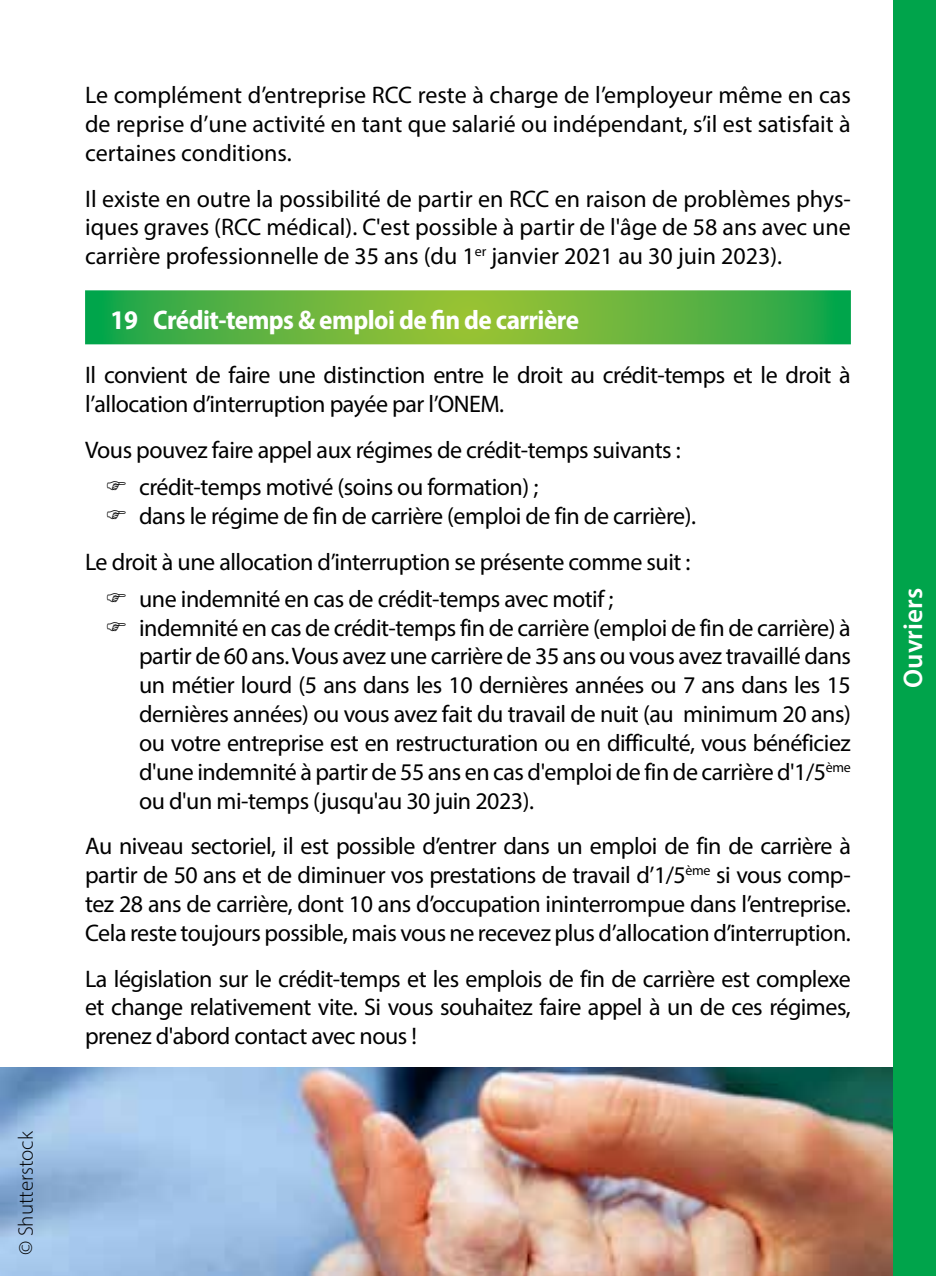
<style>
.page{position:relative;width:936px;height:1276px;background:#fff}
.page>*{position:absolute;margin:0;border:0;box-sizing:border-box;transform-origin:0 0}
.t1{font:700 semi-condensed 27px "Myriad Pro";letter-spacing:-.02em;color:#fff}
.t2{font:600 27px "Myriad Pro";color:#fff}
.t3{font:24px/28.8px "Myriad Pro";letter-spacing:-.02em;color:#000;text-align:justify}
.t4{font:300 21px "Myriad Pro";color:#000}
</style>
<div class="page">
<svg style="left:85px;top:290px;width:765px;height:54px;background:#5eb441"></svg>
<img style="left:0;top:1067px;width:893px;height:209px">
<div style="left:893px;top:0;width:42px;height:1276px;background:#00a44b"></div>
<p class="t4" style="left:13px;top:1255px;width:125px;rotate:-90deg">© Shutterstock</p>
<p class="t3" style="left:85px;top:80px;width:767px">Le complément d’entreprise RCC reste à charge de l’employeur même en cas de reprise d’une activité en tant que salarié ou indépendant, s’il est satisfait à certaines conditions.</p>
<p class="t3" style="left:85px;top:184px;width:767px">Il existe en outre la possibilité de partir en RCC en raison de problèmes phys&shy;iques graves (RCC médical). C'est possible à partir de l'âge de 58 ans avec une carrière professionnelle de 35 ans (du 1<sup>er</sup> janvier 2021 au 30 juin 2023).</p>
<p class="t1" style="left:111px;top:302px;width:470px">19 Crédit-temps &amp; emploi de fin de carrière</p>
<p class="t3" style="left:85px;top:360px;width:767px">Il convient de faire une distinction entre le droit au crédit-temps et le droit à l’allocation d’interruption payée par l’ONEM.</p>
<p class="t3" style="left:139px;top:430px;width:543px;line-height:37.2px;text-indent:-54px">Vous pouvez faire appel aux régimes de crédit-temps suivants : crédit-temps motivé (soins ou formation) ;</p>
<p class="t3" style="left:85px;top:492px;width:612px;line-height:45.9px;text-align:right">dans le régime de fin de carrière (emploi de fin de carrière).<br>Le droit à une allocation d’interruption se présente comme suit :</p>
<p class="t3" style="left:139px;top:584px;width:713px;text-align:left">une indemnité en cas de crédit-temps avec motif ;<br>indemnité en cas de crédit-temps fin de carrière (emploi de fin de carrière) à partir de 60 ans. Vous avez une carrière de 35 ans ou vous avez travaillé dans un métier lourd (5 ans dans les 10 dernières années ou 7 ans dans les 15 dernières années) ou vous avez fait du travail de nuit (au minimum 20 ans) ou votre entreprise est en restructuration ou en difficulté, vous bénéficiez d'une indemnité à partir de 55 ans en cas d'emploi de fin de carrière d'1/5<sup>ème </sup>ou d'un mi-temps (jusqu'au 30 juin 2023).</p>
<p class="t3" style="left:85px;top:831px;width:767px">Au niveau sectoriel, il est possible d’entrer dans un emploi de fin de carrière à partir de 50 ans et de diminuer vos prestations de travail d’1/5<sup>ème</sup> si vous comp&shy;tez 28 ans de carrière, dont 10 ans d’occupation ininterrompue dans l’entreprise.<br>Cela reste toujours possible, mais vous ne recevez plus d’allocation d’interruption.</p>
<p class="t3" style="left:85px;top:963px;width:767px">La législation sur le crédit-temps et les emplois de fin de carrière est complexe et change relativement vite. Si vous souhaitez faire appel à un de ces régimes, prenez d'abord contact avec nous !</p>
<p class="t2" style="left:895px;top:688px;width:101px;rotate:-90deg">Ouvriers</p>
</div>
